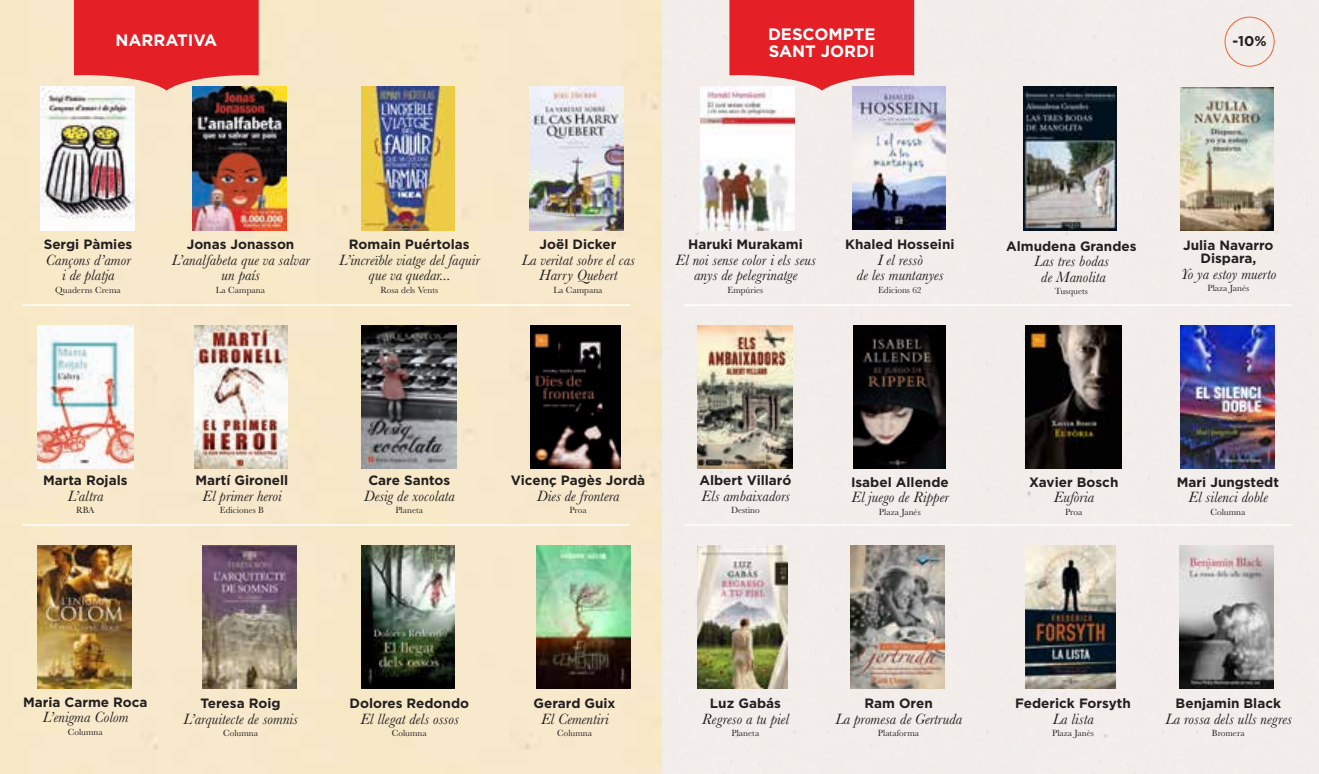
<style>
.page{position:relative;width:1319px;height:774px;background:#fff}
.page>*{position:absolute;margin:0;border:0;box-sizing:border-box;transform-origin:0 0}
.t1{font:700 16.5px/16.5px "Gotham HTF";color:#fff}
.t2{font:italic 15.45px/15.5px "Baskerville MT Std";color:#231f20;text-align:center}
.t3{font:700 14.25px "Gotham HTF";color:#231f20}
.t4{font:700 13.5px/13.5px "Gotham HTF";color:#231f20;text-align:center}
.t5{font:9.3px "Baskerville MT Std";color:#231f20}
</style>
<div class="page">
<img style="left:0;top:0;width:1318px;height:774px">
<svg style="left:74px;top:0;width:185px;height:91px;background:#e53436"></svg>
<svg style="left:729px;top:0;width:185px;height:91px;background:#e5353a"></svg>
<img style="left:697px;top:326px;width:95px;height:143px">
<img style="left:853px;top:326px;width:92px;height:143px">
<img style="left:1025px;top:326px;width:95px;height:143px">
<img style="left:1179px;top:326px;width:95px;height:143px">
<img style="left:697px;top:545px;width:90px;height:143px">
<img style="left:1023px;top:87px;width:93px;height:143px">
<img style="left:1025px;top:545px;width:89px;height:144px">
<img style="left:1178px;top:545px;width:94px;height:144px">
<img style="left:850px;top:545px;width:94px;height:143px">
<img style="left:1180px;top:87px;width:93px;height:143px">
<img style="left:194px;top:326px;width:93px;height:143px">
<img style="left:193px;top:87px;width:93px;height:143px">
<img style="left:361px;top:87px;width:93px;height:143px">
<img style="left:530px;top:326px;width:90px;height:143px">
<img style="left:202px;top:545px;width:94px;height:143px">
<img style="left:361px;top:545px;width:93px;height:143px">
<img style="left:37px;top:326px;width:96px;height:143px">
<img style="left:361px;top:326px;width:95px;height:143px">
<img style="left:700px;top:87px;width:94px;height:143px">
<img style="left:529px;top:87px;width:94px;height:143px">
<img style="left:40px;top:87px;width:95px;height:143px">
<img style="left:37px;top:545px;width:94px;height:143px">
<img style="left:851px;top:87px;width:94px;height:142px">
<img style="left:536px;top:545px;width:94px;height:143px">
<div style="left:1224px;top:17px;width:50px;height:50px;border:1px solid #f16232;border-radius:50%"></div>
<hr style="left:23px;top:304px;width:607px;height:2px;background:#fff">
<hr style="left:684px;top:304px;width:607px;height:2px;background:#fff">
<hr style="left:23px;top:524px;width:607px;height:2px;background:#fff">
<hr style="left:684px;top:524px;width:607px;height:2px;background:#fff">
<p class="t1" style="left:115px;top:31px;width:103px">NARRATIVA</p>
<p class="t1" style="left:768px;top:26px;width:109px">DESCOMPTE<br>SANT JORDI</p>
<p class="t3" style="left:1232px;top:33px;width:35px">-10%</p>
<p class="t4" style="left:44px;top:237px;width:90px">Sergi Pàmies</p>
<p class="t2" style="left:46px;top:252px;width:86px">Cançons d’amor i de platja</p>
<p class="t5" style="left:55px;top:284px;width:67px">Quaderns Crema</p>
<p class="t4" style="left:187px;top:237px;width:109px">Jonas Jonasson</p>
<p class="t2" style="left:171px;top:252px;width:140px">L’analfabeta que va salvar un país</p>
<p class="t5" style="left:216px;top:284px;width:51px">La Campana</p>
<p class="t4" style="left:349px;top:237px;width:122px">Romain Puértolas</p>
<p class="t2" style="left:339px;top:252px;width:142px">L’increïble viatge del faquir que va quedar...</p>
<p class="t5" style="left:380px;top:284px;width:59px">Rosa dels Vents</p>
<p class="t4" style="left:539px;top:237px;width:78px">Joël Dicker</p>
<p class="t2" style="left:521px;top:252px;width:115px">La veritat sobre el cas<br>Harry Quebert</p>
<p class="t5" style="left:553px;top:284px;width:51px">La Campana</p>
<p class="t4" style="left:688px;top:237px;width:116px">Haruki Murakami</p>
<p class="t2" style="left:675px;top:252px;width:142px">El noi sense color i els seus anys de pelegrinatge</p>
<p class="t5" style="left:727px;top:284px;width:37px">Empúries</p>
<p class="t4" style="left:845px;top:237px;width:111px">Khaled Hosseini</p>
<p class="t2" style="left:856px;top:252px;width:88px">I el ressò<br>de les muntanyes</p>
<p class="t5" style="left:878px;top:284px;width:45px">Edicions 62</p>
<p class="t4" style="left:1006px;top:239px;width:132px">Almudena Grandes</p>
<p class="t2" style="left:1033px;top:253px;width:76px">Las tres bodas de Manolita</p>
<p class="t5" style="left:1054px;top:286px;width:35px">Tusquets</p>
<p class="t4" style="left:1182px;top:238px;width:92px">Julia Navarro<br>Dispara,</p>
<p class="t2" style="left:1180px;top:266px;width:97px">Yo ya estoy muerto</p>
<p class="t5" style="left:1207px;top:283px;width:43px">Plaza Janés</p>
<p class="t4" style="left:43px;top:473px;width:86px">Marta Rojals</p>
<p class="t2" style="left:67px;top:488px;width:37px">L’altra</p>
<p class="t5" style="left:76px;top:505px;width:20px">RBA</p>
<p class="t4" style="left:195px;top:473px;width:94px">Martí Gironell</p>
<p class="t2" style="left:202px;top:488px;width:81px">El primer heroi</p>
<p class="t5" style="left:220px;top:505px;width:45px">Ediciones B</p>
<p class="t4" style="left:368px;top:473px;width:83px">Care Santos</p>
<p class="t2" style="left:364px;top:488px;width:92px">Desig de xocolata</p>
<p class="t5" style="left:395px;top:505px;width:29px">Planeta</p>
<p class="t4" style="left:511px;top:473px;width:136px">Vicenç Pagès Jordà</p>
<p class="t2" style="left:537px;top:488px;width:84px">Dies de frontera</p>
<p class="t5" style="left:569px;top:505px;width:19px">Proa</p>
<p class="t4" style="left:699px;top:473px;width:94px">Albert Villaró</p>
<p class="t2" style="left:701px;top:488px;width:90px">Els ambaixadors</p>
<p class="t5" style="left:731px;top:505px;width:30px">Destino</p>
<p class="t4" style="left:850px;top:475px;width:99px">Isabel Allende</p>
<p class="t2" style="left:851px;top:489px;width:99px">El juego de Ripper</p>
<p class="t5" style="left:878px;top:506px;width:43px">Plaza Janés</p>
<p class="t4" style="left:1028px;top:475px;width:91px">Xavier Bosch</p>
<p class="t2" style="left:1053px;top:489px;width:42px">Eufòria</p>
<p class="t5" style="left:1064px;top:506px;width:19px">Proa</p>
<p class="t4" style="left:1176px;top:475px;width:104px">Mari Jungstedt</p>
<p class="t2" style="left:1187px;top:489px;width:81px">El silenci doble</p>
<p class="t5" style="left:1210px;top:506px;width:37px">Columna</p>
<p class="t4" style="left:23px;top:695px;width:126px">Maria Carme Roca</p>
<p class="t2" style="left:42px;top:709px;width:87px">L’enigma Colom</p>
<p class="t5" style="left:68px;top:726px;width:37px">Columna</p>
<p class="t4" style="left:200px;top:696px;width:81px">Teresa Roig</p>
<p class="t2" style="left:183px;top:711px;width:116px">L’arquitecte de somnis</p>
<p class="t5" style="left:223px;top:728px;width:37px">Columna</p>
<p class="t4" style="left:349px;top:696px;width:121px">Dolores Redondo</p>
<p class="t2" style="left:360px;top:711px;width:100px">El llegat dels ossos</p>
<p class="t5" style="left:392px;top:727px;width:37px">Columna</p>
<p class="t4" style="left:533px;top:696px;width:83px">Gerard Guix</p>
<p class="t2" style="left:540px;top:711px;width:69px">El Cementiri</p>
<p class="t5" style="left:557px;top:728px;width:37px">Columna</p>
<p class="t4" style="left:709px;top:696px;width:73px">Luz Gabás</p>
<p class="t2" style="left:701px;top:711px;width:88px">Regreso a tu piel</p>
<p class="t5" style="left:731px;top:728px;width:29px">Planeta</p>
<p class="t4" style="left:864px;top:696px;width:70px">Ram Oren</p>
<p class="t2" style="left:835px;top:711px;width:128px">La promesa de Gertruda</p>
<p class="t5" style="left:877px;top:728px;width:43px">Plataforma</p>
<p class="t4" style="left:1014px;top:696px;width:117px">Federick Forsyth</p>
<p class="t2" style="left:1052px;top:711px;width:43px">La lista</p>
<p class="t5" style="left:1051px;top:728px;width:43px">Plaza Janès</p>
<p class="t4" style="left:1175px;top:696px;width:107px">Benjamin Black</p>
<p class="t2" style="left:1164px;top:711px;width:128px">La rossa dels ulls negres</p>
<p class="t5" style="left:1211px;top:728px;width:34px">Bromera</p>
</div>
